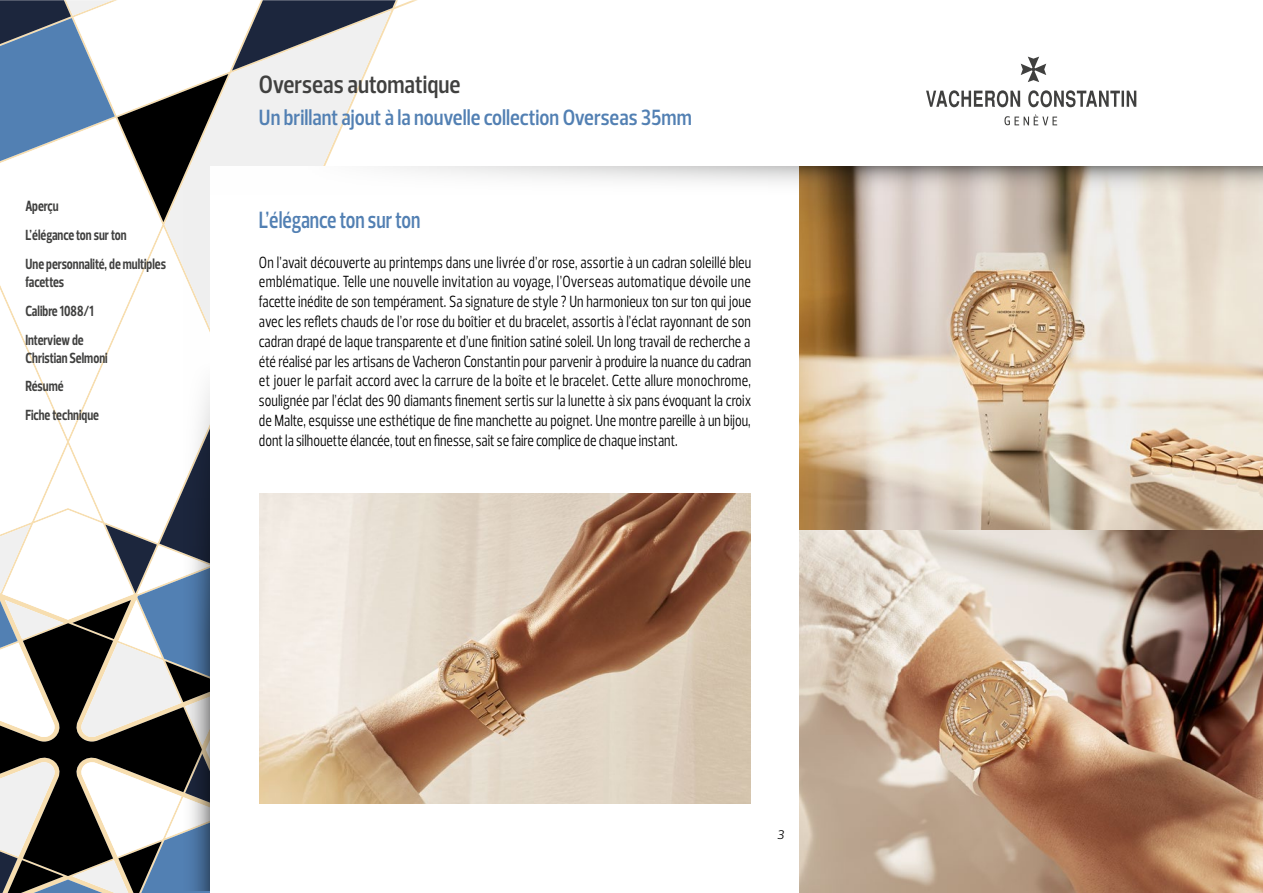
<style>
.page{position:relative;width:1263px;height:893px;background:#fff}
.page>*{position:absolute;margin:0;border:0;box-sizing:border-box;transform-origin:0 0}
.t1{font:600 25.5px "Prelo Condensed";color:#40403f}
.t2{font:600 24px "Prelo Condensed";color:#5280b3;scale:.9 1}
.t3{font:600 22.5px "Prelo Condensed";color:#5280b3}
.t4{font:16.5px/19.8px "Prelo Condensed";color:#000;text-align:justify;scale:.9 1}
.t5{font:700 15px/28.8px "Prelo Condensed";color:#40403f;scale:.9 1}
.t6{font:italic 12.75px "Prelo";color:#000}
</style>
<div class="page">
<svg style="left:0;top:745px;width:163px;height:9px"></svg>
<svg style="left:0;top:754px;width:210px;height:139px"></svg>
<svg style="left:0;top:289px;width:163px;height:456px"></svg>
<svg style="left:0;top:0;width:396px;height:222px"></svg>
<svg style="left:926px;top:57px;width:210px;height:68px"></svg>
<svg style="left:163px;top:190px;width:47px;height:701px"></svg>
<div style="left:210px;top:166px;width:1052px;height:727px;background:#fff"></div>
<svg style="left:385px;top:166px;width:414px;height:17px"></svg>
<img style="left:799px;top:529px;width:464px;height:364px">
<div style="left:799px;top:166px;width:464px;height:363px;background:#000;opacity:.38"></div>
<svg style="left:799px;top:166px;width:464px;height:48px;background:#bcafa1"></svg>
<img style="left:259px;top:494px;width:491px;height:309px">
<p class="t5" style="left:26px;top:192px;width:158px">Aperçu<br>L’élégance ton sur ton<br>Une personnalité, de multiples</p>
<p class="t5" style="left:26px;top:268px;width:77px">facettes<br>Calibre 1088/1<br>Interview de</p>
<p class="t5" style="left:26px;top:343px;width:93px">Christian Selmoni<br>Résumé<br>Fiche technique</p>
<h1 class="t1" style="left:259px;top:69px;width:203px">Overseas automatique</h1>
<h3 class="t3" style="left:259px;top:104px;width:434px">Un brillant ajout à la nouvelle collection Overseas 35mm</h3>
<p class="t2" style="left:259px;top:205px;width:181px">L’élégance ton sur ton</p>
<p class="t4" style="left:259px;top:252px;width:549px">On l’avait découverte au printemps dans une livrée d’or rose, assortie à un cadran soleillé bleu emblématique. Telle une nouvelle invitation au voyage, l’Overseas automatique dévoile une facette inédite de son tempérament. Sa signature de style ? Un harmonieux ton sur ton qui joue avec les reflets chauds de l’or rose du boîtier et du bracelet, assortis à l’éclat rayonnant de son cadran drapé de laque transparente et d’une finition satiné soleil. Un long travail de recherche a été réalisé par les artisans de Vacheron Constantin pour parvenir à produire la nuance du cadran et jouer le parfait accord avec la carrure de la boîte et le bracelet. Cette allure monochrome, soulignée par l’éclat des 90 diamants finement sertis sur la lunette à six pans évoquant la croix de Malte, esquisse une esthétique de fine manchette au poignet. Une montre pareille à un bijou, dont la silhouette élancée, tout en finesse, sait se faire complice de chaque instant.</p>
<p class="t6" style="left:777px;top:826px;width:9px">3</p>
</div>
